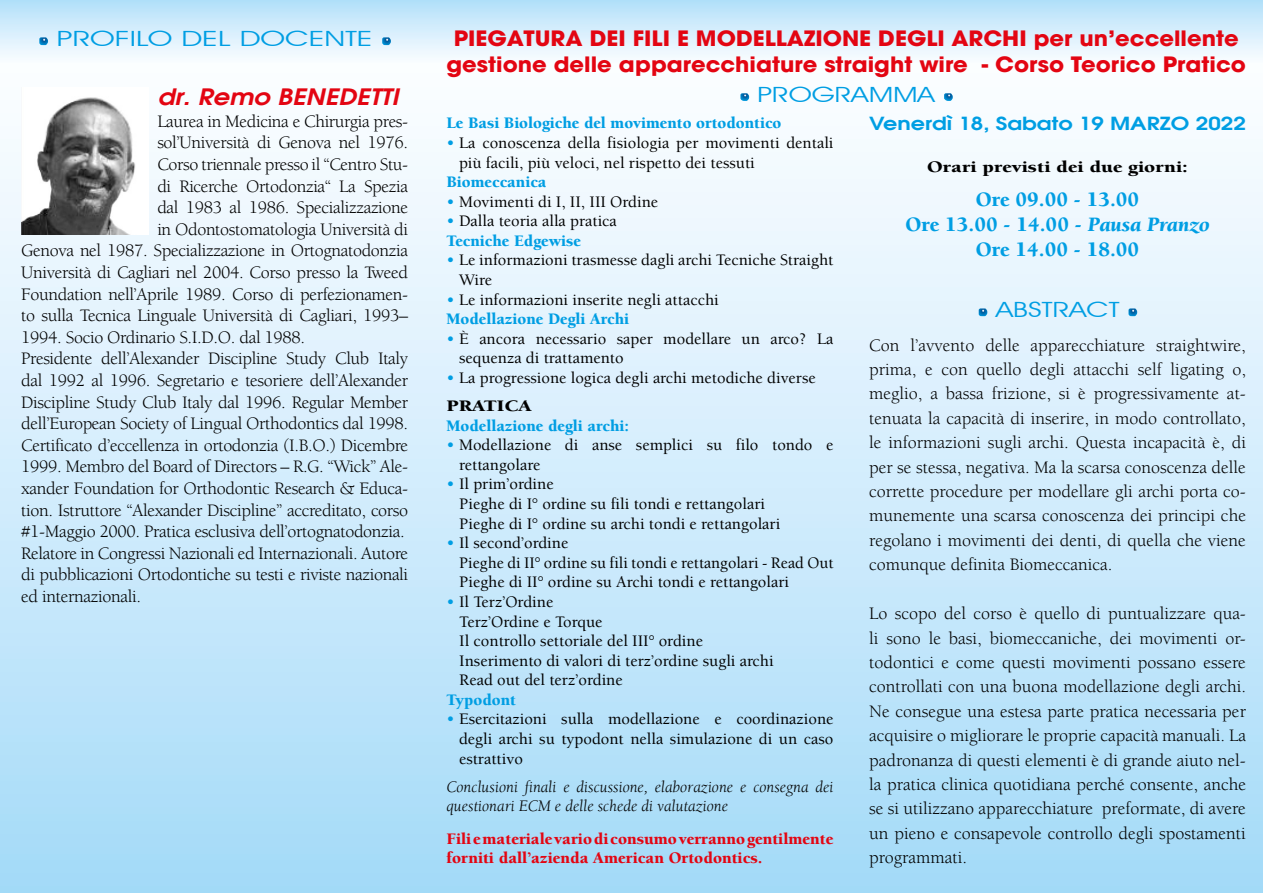
<style>
.page{position:relative;width:1263px;height:893px;background:#fff}
.page>*{position:absolute;margin:0;border:0;box-sizing:border-box;transform-origin:0 0}
.Curriculum_Nome_Rela{font:italic 600 22.5px "Avant Garde";color:#e30512;scale:1.15 1}
.t1{font:700 21px/25.2px "Avant Garde";color:#e30512;text-align:center;scale:1.08 1}
.Programma_-_Descrizi{font:900 21px "Berkeley";color:#009ee3}
.Titoli_Azzurri{font:21px "Avant Garde IT Cby BT";color:#009ee3;scale:1.49 1}
.Titoli_Azzurri-2{font:21px "Avant Garde IT Cby BT";color:#009ee3;scale:1.4 1}
.Curriculum_Relatore{font:18px/21.6px "Berkeley";letter-spacing:-.02em;color:#000;text-align:justify}
.Obiettivi_corso{font:18px/24.5px "Berkeley";color:#000;text-align:justify}
.Programma_-_Data{font:600 18px "Avant Garde";color:#009ee3;scale:1.24 1}
.Programma_-_Descrizi-2{font:500 16.5px/19.6px "Berkeley";color:#000}
.Programma_-_Descrizi-3{font:900 16.5px "Berkeley";color:#009ee3}
.Programma_-_Descrizi-4{font:italic 16.5px/19.6px "Berkeley";color:#000}
.Programma_-_Descrizi-5{font:900 16.5px/19.6px "Berkeley";color:#e30512}
.Programma_-_Descrizi-6{font:900 16.5px "Berkeley";color:#000;scale:1.25 1}
.s1{color:#009ee3}
.s2{font-style:italic}
</style>
<div class="page">
<div style="left:0;top:0;width:1263px;height:64px;background:linear-gradient(to bottom,#b2e0fa,#fbfdff)"></div>
<div style="left:0;top:64px;width:1263px;height:829px;background:linear-gradient(to bottom,#fffeff,#a5dbf8)"></div>
<svg style="left:39px;top:37px;width:9px;height:8px"></svg>
<svg style="left:382px;top:37px;width:9px;height:8px"></svg>
<svg style="left:740px;top:93px;width:9px;height:8px"></svg>
<svg style="left:944px;top:93px;width:9px;height:8px"></svg>
<svg style="left:979px;top:308px;width:8px;height:8px"></svg>
<svg style="left:1128px;top:308px;width:9px;height:8px"></svg>
<img style="left:21px;top:87px;width:128px;height:148px">
<p class="Titoli_Azzurri" style="left:57px;top:25px;width:213px">PROFILO DEL DOCENTE</p>
<p class="Curriculum_Nome_Rela" style="left:157px;top:82px;width:211px">dr. Remo BENEDETTI</p>
<p class="Curriculum_Relatore" style="left:157px;top:111px;width:252px">Laurea in Medicina e Chirurgia pres-</p>
<p class="Curriculum_Relatore" style="left:157px;top:132px;width:252px">sol’Università di Genova nel 1976.</p>
<p class="Curriculum_Relatore" style="left:157px;top:154px;width:252px">Corso triennale presso il “Centro Stu-</p>
<p class="Curriculum_Relatore" style="left:157px;top:176px;width:252px">di Ricerche Ortodonzia“ La Spezia</p>
<p class="Curriculum_Relatore" style="left:157px;top:197px;width:252px">dal 1983 al 1986. Specializzazione</p>
<p class="Curriculum_Relatore" style="left:157px;top:219px;width:252px">in Odontostomatologia Università di</p>
<p class="Curriculum_Relatore" style="left:21px;top:240px;width:388px">Genova nel 1987. Specializzazione in Ortognatodonzia</p>
<p class="Curriculum_Relatore" style="left:21px;top:262px;width:388px">Università di Cagliari nel 2004. Corso presso la Tweed</p>
<p class="Curriculum_Relatore" style="left:21px;top:284px;width:388px">Foundation nell’Aprile 1989. Corso di perfezionamen-</p>
<p class="Curriculum_Relatore" style="left:21px;top:305px;width:388px">to sulla Tecnica Linguale Università di Cagliari, 1993–</p>
<p class="Curriculum_Relatore" style="left:21px;top:327px;width:285px">1994. Socio Ordinario S.I.D.O. dal 1988.</p>
<p class="Curriculum_Relatore" style="left:21px;top:348px;width:388px">Presidente dell’Alexander Discipline Study Club Italy dal 1992 al 1996. Segretario e tesoriere dell’Alexander Discipline Study Club Italy dal 1996. Regular Member dell’European Society of Lingual Orthodontics dal 1998.</p>
<p class="Curriculum_Relatore" style="left:21px;top:435px;width:388px">Certificato d’eccellenza in ortodonzia (I.B.O.) Dicembre 1999. Membro del Board of Directors – R.G. “Wick” Ale&shy;xander Foundation for Orthodontic Research &amp; Educa&shy;tion. Istruttore “Alexander Discipline” accreditato, corso #1-Maggio 2000. Pratica esclusiva dell’ortognatodonzia.</p>
<p class="Curriculum_Relatore" style="left:21px;top:543px;width:388px">Relatore in Congressi Nazionali ed Internazionali. Autore di pubblicazioni Ortodontiche su testi e riviste nazionali ed internazionali.</p>
<p class="t1" style="left:446px;top:26px;width:742px">PIEGATURA DEI FILI E MODELLAZIONE DEGLI ARCHI per un’eccellente gestione delle apparecchiature straight wire - Corso Teorico Pratico</p>
<p class="Titoli_Azzurri-2" style="left:757px;top:81px;width:128px">PROGRAMMA</p>
<p class="Programma_-_Descrizi-3" style="left:446px;top:114px;width:336px">Le Basi Biologiche del movimento ortodontico</p>
<p class="Programma_-_Descrizi-2" style="left:459px;top:133px;width:376px;text-indent:-13px"><span class="s1">•</span> La conoscenza della fisiologia per movimenti dentali più facili, più veloci, nel rispetto dei tessuti</p>
<p class="Programma_-_Descrizi-3" style="left:446px;top:173px;width:102px">Biomeccanica</p>
<p class="Programma_-_Descrizi-2" style="left:446px;top:192px;width:213px"><span class="s1">•</span> Movimenti di I, II, III Ordine</p>
<p class="Programma_-_Descrizi-2" style="left:446px;top:212px;width:172px"><span class="s1">•</span> Dalla teoria alla pratica</p>
<p class="Programma_-_Descrizi-3" style="left:446px;top:232px;width:136px">Tecniche Edgewise</p>
<p class="Programma_-_Descrizi-2" style="left:459px;top:251px;width:376px;text-indent:-13px"><span class="s1">•</span> Le informazioni trasmesse dagli archi Tecniche Straight<br>Wire</p>
<p class="Programma_-_Descrizi-2" style="left:446px;top:290px;width:274px"><span class="s1">•</span> Le informazioni inserite negli attacchi</p>
<p class="Programma_-_Descrizi-3" style="left:446px;top:310px;width:184px">Modellazione Degli Archi</p>
<p class="Programma_-_Descrizi-2" style="left:459px;top:329px;width:376px;text-indent:-13px"><span class="s1">•</span> È ancora necessario saper modellare un arco? La sequenza di trattamento</p>
<p class="Programma_-_Descrizi-2" style="left:446px;top:368px;width:371px"><span class="s1">•</span> La progressione logica degli archi metodiche diverse</p>
<p class="Programma_-_Descrizi-6" style="left:446px;top:397px;width:70px">PRATICA</p>
<p class="Programma_-_Descrizi-3" style="left:446px;top:417px;width:184px">Modellazione degli archi:</p>
<p class="Programma_-_Descrizi-2" style="left:459px;top:436px;width:376px;text-indent:-13px"><span class="s1">•</span> Modellazione di anse semplici su filo tondo e rettangolare</p>
<p class="Programma_-_Descrizi-2" style="left:446px;top:475px;width:109px"><span class="s1">•</span> Il prim’ordine</p>
<p class="Programma_-_Descrizi-2" style="left:459px;top:494px;width:307px">Pieghe di I° ordine su fili tondi e rettangolari</p>
<p class="Programma_-_Descrizi-2" style="left:459px;top:514px;width:322px">Pieghe di I° ordine su archi tondi e rettangolari</p>
<p class="Programma_-_Descrizi-2" style="left:446px;top:533px;width:123px"><span class="s1">•</span> Il second’ordine</p>
<p class="Programma_-_Descrizi-2" style="left:459px;top:553px;width:376px">Pieghe di II° ordine su fili tondi e rettangolari - Read Out</p>
<p class="Programma_-_Descrizi-2" style="left:459px;top:573px;width:331px">Pieghe di II° ordine su Archi tondi e rettangolari</p>
<p class="Programma_-_Descrizi-2" style="left:446px;top:592px;width:108px"><span class="s1">•</span> Il Terz’Ordine</p>
<p class="Programma_-_Descrizi-2" style="left:459px;top:612px;width:145px">Terz’Ordine e Torque</p>
<p class="Programma_-_Descrizi-2" style="left:459px;top:631px;width:245px">Il controllo settoriale del III° ordine</p>
<p class="Programma_-_Descrizi-2" style="left:459px;top:651px;width:316px">Inserimento di valori di terz’ordine sugli archi</p>
<p class="Programma_-_Descrizi-2" style="left:459px;top:671px;width:165px">Read out del terz’ordine</p>
<p class="Programma_-_Descrizi-3" style="left:446px;top:691px;width:71px">Typodont</p>
<p class="Programma_-_Descrizi-2" style="left:459px;top:710px;width:376px;text-align:justify;text-indent:-13px"><span class="s1">•</span> Esercitazioni sulla modellazione e coordinazione degli archi su typodont nella simulazione di un caso estrattivo</p>
<p class="Programma_-_Descrizi-4" style="left:446px;top:777px;width:388px">Conclusioni finali e discussione, elaborazione e consegna dei questionari ECM e delle schede di valutazione</p>
<p class="Programma_-_Descrizi-5" style="left:446px;top:829px;width:388px">Fili e materiale vario di consumo verranno gentilmente forniti dall’azienda American Ortodontics.</p>
<p class="Programma_-_Data" style="left:869px;top:112px;width:305px">Venerdì 18, Sabato 19 MARZO 2022</p>
<p class="Programma_-_Descrizi-6" style="left:927px;top:158px;width:210px">Orari previsti dei due giorni:</p>
<p class="Programma_-_Descrizi" style="left:976px;top:188px;width:165px">Ore 09.00 - 13.00</p>
<p class="Programma_-_Descrizi" style="left:905px;top:213px;width:306px">Ore 13.00 - 14.00 - <span class="s2">Pausa Pranzo</span></p>
<p class="Programma_-_Descrizi" style="left:976px;top:238px;width:165px">Ore 14.00 - 18.00</p>
<p class="Titoli_Azzurri-2" style="left:996px;top:297px;width:90px">ABSTRACT</p>
<p class="Obiettivi_corso" style="left:869px;top:333px;width:378px">Con l’avvento delle apparecchiature straightwire, prima, e con quello degli attacchi self ligating o, meglio, a bassa frizione, si è progressivamente at&shy;tenuata la capacità di inserire, in modo controllato, le informazioni sugli archi. Questa incapacità è, di per se stessa, negativa. Ma la scarsa conoscenza delle corrette procedure per modellare gli archi porta co&shy;munemente una scarsa conoscenza dei principi che regolano i movimenti dei denti, di quella che viene comunque definita Biomeccanica.</p>
<p class="Obiettivi_corso" style="left:869px;top:602px;width:378px">Lo scopo del corso è quello di puntualizzare qua&shy;li sono le basi, biomeccaniche, dei movimenti or&shy;todontici e come questi movimenti possano essere controllati con una buona modellazione degli archi.<br>Ne consegue una estesa parte pratica necessaria per acquisire o migliorare le proprie capacità manuali. La padronanza di questi elementi è di grande aiuto nel&shy;la pratica clinica quotidiana perché consente, anche se si utilizzano apparecchiature preformate, di avere un pieno e consapevole controllo degli spostamenti programmati.</p>
</div>
